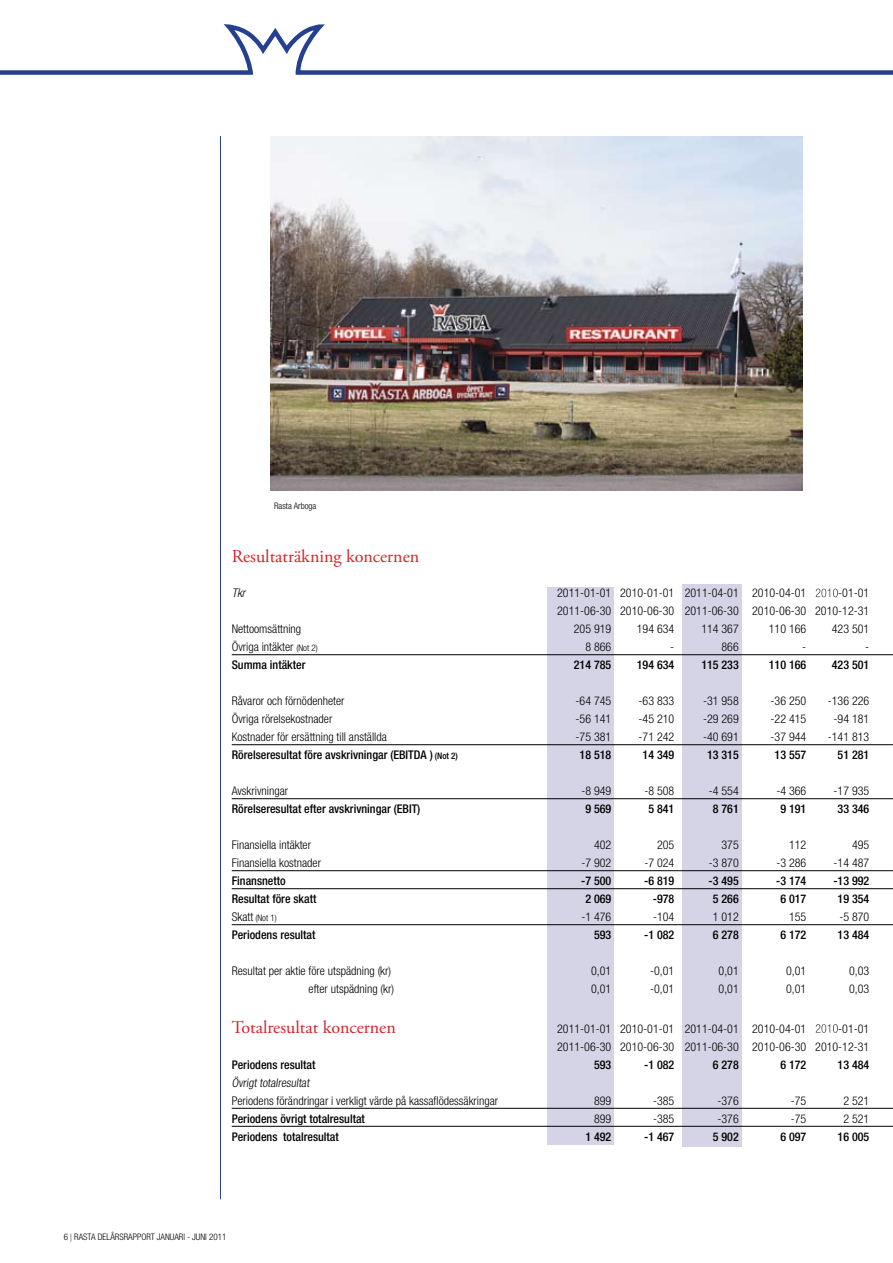
<style>
.page{position:relative;width:893px;height:1263px;background:#fff}
.page>*{position:absolute;margin:0;border:0;box-sizing:border-box;transform-origin:0 0}
.t1{font:18px "Adobe Garamond Pro";color:#d2232a}
.t2{font:300 condensed 12px/18px "Helvetica Neue LT Std";color:#000}
.t3{font:500 condensed 12px "Helvetica Neue LT Std";color:#000}
.t4{font:italic 300 condensed 12px "Helvetica Neue LT Std";color:#000}
.t5{font:300 condensed 9px "Helvetica Neue LT Std";color:#000}
.s1{color:#fff}
.s2{font-size:9px}
.s3{font-size:12px}
.s4{font-family:"Times New Roman";font-weight:400;font-stretch:normal}
</style>
<div class="page">
<div style="left:682px;top:584px;width:60px;height:562px;background:#d4d4e6"></div>
<div style="left:547px;top:588px;width:67px;height:557px;background:#d4d4e6"></div>
<hr style="left:220px;top:136px;width:1px;height:1063px;background:#25408f">
<svg style="left:0;top:24px;width:893px;height:51px"></svg>
<hr style="left:232px;top:654px;width:661px;height:1px;background:#000">
<hr style="left:232px;top:744px;width:661px;height:1px;background:#000">
<hr style="left:232px;top:798px;width:661px;height:1px;background:#000">
<hr style="left:232px;top:870px;width:661px;height:1px;background:#000">
<hr style="left:232px;top:888px;width:661px;height:1px;background:#000">
<hr style="left:232px;top:924px;width:661px;height:1px;background:#000">
<hr style="left:232px;top:1108px;width:661px;height:1px;background:#000">
<hr style="left:232px;top:1126px;width:661px;height:1px;background:#000">
<img style="left:271px;top:136px;width:531px;height:354px">
<p class="t5" style="left:274px;top:501px;width:44px">Rasta Arboga</p>
<h1 class="t1" style="left:232px;top:545px;width:189px">Resultaträkning koncernen</h1>
<p class="t4" style="left:232px;top:586px;width:15px">Tkr</p>
<p class="t2" style="left:557px;top:584px;width:314px">2011-01-01 2010-01-01 2011-04-01 2010-04-01 <span class="s1">2010</span>-01-01<br>2011-06-30 2010-06-30 2011-06-30 2010-06-30 2010-12-31</p>
<p class="t2" style="left:232px;top:620px;width:71px">Nettoomsättning</p>
<p class="t2" style="left:574px;top:620px;width:39px">205 919</p>
<p class="t2" style="left:637px;top:620px;width:39px">194 634</p>
<p class="t2" style="left:701px;top:620px;width:39px">114 367</p>
<p class="t2" style="left:769px;top:620px;width:39px">110 166</p>
<p class="t2" style="left:832px;top:620px;width:39px">423 501</p>
<p class="t2" style="left:232px;top:638px;width:87px">Övriga intäkter <span class="s2">(Not 2)</span></p>
<p class="t2" style="left:585px;top:638px;width:27px">8 866</p>
<p class="t2" style="left:670px;top:638px;width:5px">-</p>
<p class="t2" style="left:721px;top:638px;width:19px">866</p>
<p class="t2" style="left:802px;top:638px;width:5px">-</p>
<p class="t2" style="left:865px;top:638px;width:5px">-</p>
<p class="t3" style="left:232px;top:658px;width:75px">Summa intäkter</p>
<p class="t3" style="left:574px;top:658px;width:39px">214 785</p>
<p class="t3" style="left:637px;top:658px;width:39px">194 634</p>
<p class="t3" style="left:701px;top:658px;width:39px">115 233</p>
<p class="t3" style="left:769px;top:658px;width:39px">110 166</p>
<p class="t3" style="left:832px;top:658px;width:39px">423 501</p>
<p class="t2" style="left:232px;top:692px;width:114px">Råvaror och förnödenheter</p>
<p class="t2" style="left:576px;top:692px;width:37px">-64 745</p>
<p class="t2" style="left:639px;top:692px;width:37px">-63 833</p>
<p class="t2" style="left:703px;top:692px;width:37px">-31 958</p>
<p class="t2" style="left:771px;top:692px;width:37px">-36 250</p>
<p class="t2" style="left:828px;top:692px;width:43px">-136 226</p>
<p class="t2" style="left:232px;top:710px;width:102px">Övriga rörelsekostnader</p>
<p class="t2" style="left:576px;top:710px;width:37px">-56 141</p>
<p class="t2" style="left:639px;top:710px;width:37px">-45 210</p>
<p class="t2" style="left:703px;top:710px;width:37px">-29 269</p>
<p class="t2" style="left:771px;top:710px;width:37px">-22 415</p>
<p class="t2" style="left:834px;top:710px;width:37px">-94 181</p>
<p class="t2" style="left:232px;top:728px;width:157px">Kostnader för ersättning till anställda</p>
<p class="t2" style="left:576px;top:728px;width:37px">-75 381</p>
<p class="t2" style="left:639px;top:728px;width:37px">-71 242</p>
<p class="t2" style="left:703px;top:728px;width:37px">-40 691</p>
<p class="t2" style="left:771px;top:728px;width:37px">-37 944</p>
<p class="t2" style="left:828px;top:728px;width:43px">-141 813</p>
<p class="t3" style="left:232px;top:748px;width:228px">Rörelseresultat före avskrivningar (EBITDA ) <span class="s2">(Not 2)</span></p>
<p class="t3" style="left:580px;top:748px;width:33px">18 518</p>
<p class="t3" style="left:643px;top:748px;width:33px">14 349</p>
<p class="t3" style="left:707px;top:748px;width:33px">13 315</p>
<p class="t3" style="left:775px;top:748px;width:33px">13 557</p>
<p class="t3" style="left:838px;top:748px;width:33px">51 281</p>
<p class="t2" style="left:232px;top:782px;width:58px">Avskrivningar</p>
<p class="t2" style="left:581px;top:782px;width:31px">-8 949</p>
<p class="t2" style="left:644px;top:782px;width:31px">-8 508</p>
<p class="t2" style="left:709px;top:782px;width:31px">-4 554</p>
<p class="t2" style="left:776px;top:782px;width:31px">-4 366</p>
<p class="t2" style="left:834px;top:782px;width:37px">-17 935</p>
<p class="t3" style="left:232px;top:802px;width:190px">Rörelseresultat efter avskrivningar (EBIT)</p>
<p class="t3" style="left:585px;top:802px;width:27px">9 569</p>
<p class="t3" style="left:648px;top:802px;width:27px">5 841</p>
<p class="t3" style="left:713px;top:802px;width:27px">8 761</p>
<p class="t3" style="left:780px;top:802px;width:27px">9 191</p>
<p class="t3" style="left:838px;top:802px;width:33px">33 346</p>
<p class="t2" style="left:232px;top:836px;width:81px">Finansiella intäkter</p>
<p class="t2" style="left:594px;top:836px;width:19px">402</p>
<p class="t2" style="left:657px;top:836px;width:19px">205</p>
<p class="t2" style="left:721px;top:836px;width:19px">375</p>
<p class="t2" style="left:789px;top:836px;width:19px">112</p>
<p class="t2" style="left:852px;top:836px;width:19px">495</p>
<p class="t2" style="left:232px;top:854px;width:91px">Finansiella kostnader</p>
<p class="t2" style="left:581px;top:854px;width:31px">-7 902</p>
<p class="t2" style="left:644px;top:854px;width:31px">-7 024</p>
<p class="t2" style="left:709px;top:854px;width:31px">-3 870</p>
<p class="t2" style="left:776px;top:854px;width:31px">-3 286</p>
<p class="t2" style="left:834px;top:854px;width:37px">-14 487</p>
<p class="t3" style="left:232px;top:874px;width:55px">Finansnetto</p>
<p class="t3" style="left:581px;top:874px;width:32px">-7 500</p>
<p class="t3" style="left:644px;top:874px;width:32px">-6 819</p>
<p class="t3" style="left:709px;top:874px;width:32px">-3 495</p>
<p class="t3" style="left:776px;top:874px;width:32px">-3 174</p>
<p class="t3" style="left:833px;top:874px;width:37px">-13 992</p>
<p class="t3" style="left:232px;top:892px;width:86px">Resultat före skatt</p>
<p class="t3" style="left:585px;top:892px;width:27px">2 069</p>
<p class="t3" style="left:653px;top:892px;width:23px">-978</p>
<p class="t3" style="left:713px;top:892px;width:27px">5 266</p>
<p class="t3" style="left:780px;top:892px;width:27px">6 017</p>
<p class="t3" style="left:838px;top:892px;width:33px">19 354</p>
<p class="t5" style="left:232px;top:913px;width:47px"><span class="s3">Skatt</span> (Not 1)</p>
<p class="t2" style="left:581px;top:908px;width:31px">-1 476</p>
<p class="t2" style="left:653px;top:908px;width:23px">-104</p>
<p class="t2" style="left:713px;top:908px;width:27px">1 012</p>
<p class="t2" style="left:789px;top:908px;width:19px">155</p>
<p class="t2" style="left:839px;top:908px;width:31px">-5 870</p>
<p class="t3" style="left:232px;top:928px;width:85px">Periodens resultat</p>
<p class="t3" style="left:594px;top:928px;width:19px">593</p>
<p class="t3" style="left:644px;top:928px;width:32px">-1 082</p>
<p class="t3" style="left:713px;top:928px;width:27px">6 278</p>
<p class="t3" style="left:780px;top:928px;width:27px">6 172</p>
<p class="t3" style="left:838px;top:928px;width:33px">13 484</p>
<p class="t2" style="left:232px;top:962px;width:161px">Resultat per aktie före utspädning (kr)</p>
<p class="t2" style="left:591px;top:962px;width:22px">0,01</p>
<p class="t2" style="left:650px;top:962px;width:26px">-0,01</p>
<p class="t2" style="left:719px;top:962px;width:22px">0,01</p>
<p class="t2" style="left:786px;top:962px;width:22px">0,01</p>
<p class="t2" style="left:849px;top:962px;width:22px">0,03</p>
<p class="t2" style="left:309px;top:980px;width:87px">efter utspädning (kr)</p>
<p class="t2" style="left:591px;top:980px;width:22px">0,01</p>
<p class="t2" style="left:650px;top:980px;width:26px">-0,01</p>
<p class="t2" style="left:719px;top:980px;width:22px">0,01</p>
<p class="t2" style="left:786px;top:980px;width:22px">0,01</p>
<p class="t2" style="left:849px;top:980px;width:22px">0,03</p>
<h1 class="t1" style="left:232px;top:1016px;width:166px">Totalresultat koncernen</h1>
<p class="t2" style="left:557px;top:1019px;width:314px">2011-01-01 2010-01-01 2011-04-01 2010-04-01 <span class="s1">2010</span>-01-01<br>2011-06-30 2010-06-30 2011-06-30 2010-06-30 2010-12-31</p>
<p class="t3" style="left:232px;top:1057px;width:85px">Periodens resultat</p>
<p class="t3" style="left:594px;top:1057px;width:19px">593</p>
<p class="t3" style="left:644px;top:1057px;width:32px">-1 082</p>
<p class="t3" style="left:713px;top:1057px;width:27px">6 278</p>
<p class="t3" style="left:780px;top:1057px;width:27px">6 172</p>
<p class="t3" style="left:838px;top:1057px;width:33px">13 484</p>
<p class="t2" style="left:232px;top:1073px;width:268px">Övrigt totalresultat<br>Periodens förändringar i verkligt värde på kassaflödessäkringar</p>
<p class="t2" style="left:594px;top:1091px;width:19px">899</p>
<p class="t2" style="left:653px;top:1091px;width:23px">-385</p>
<p class="t2" style="left:717px;top:1091px;width:23px">-376</p>
<p class="t2" style="left:791px;top:1091px;width:17px">-75</p>
<p class="t2" style="left:843px;top:1091px;width:27px">2 521</p>
<p class="t3" style="left:232px;top:1111px;width:135px">Periodens övrigt totalresultat</p>
<p class="t2" style="left:594px;top:1109px;width:19px">899</p>
<p class="t2" style="left:653px;top:1109px;width:23px">-385</p>
<p class="t2" style="left:717px;top:1109px;width:23px">-376</p>
<p class="t2" style="left:791px;top:1109px;width:17px">-75</p>
<p class="t2" style="left:843px;top:1109px;width:27px">2 521</p>
<p class="t3" style="left:232px;top:1129px;width:109px">Periodens totalresultat</p>
<p class="t3" style="left:585px;top:1129px;width:27px">1 492</p>
<p class="t3" style="left:644px;top:1129px;width:32px">-1 467</p>
<p class="t3" style="left:713px;top:1129px;width:27px">5 902</p>
<p class="t3" style="left:780px;top:1129px;width:27px">6 097</p>
<p class="t3" style="left:838px;top:1129px;width:33px">16 005</p>
<p class="t5" style="left:64px;top:1232px;width:164px">6 <span class="s4">|</span> RASTA DELÅRSRAPPORT JANUARI - JUNI 2011</p>
</div>
